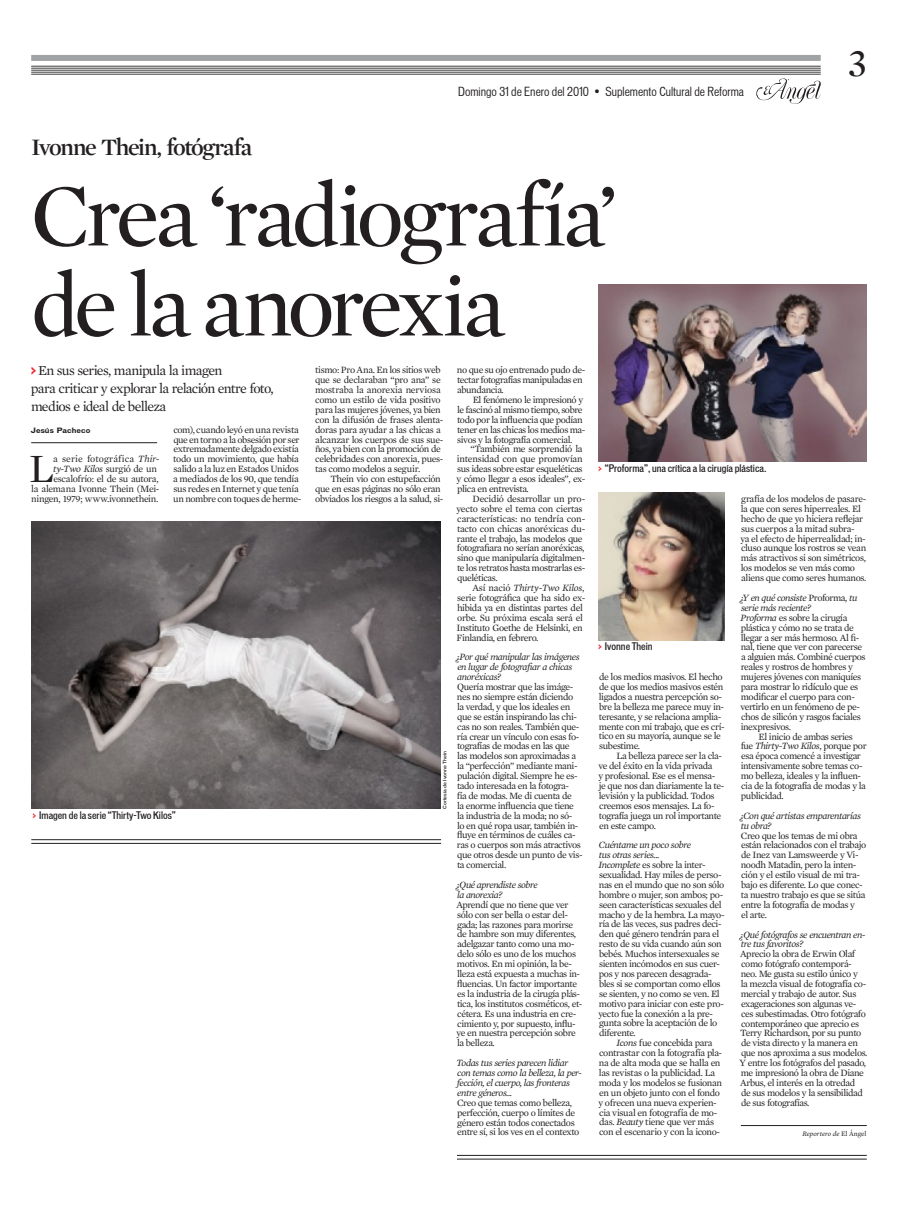
<style>
.page{position:relative;width:898px;height:1218px;background:#fff}
.page>*{position:absolute;margin:0;border:0;box-sizing:border-box;transform-origin:0 0}
.t1{font:90px/90px "Mercury Display";letter-spacing:-.05em;color:#231f20}
.t2{font:40.9px "Mercury Display";color:#231f20}
.t3{font:40px "Mercury Display";color:#231f20}
.t4{font:600 24px "Mercury Display";letter-spacing:-.055em;color:#231f20}
.t5{font:14px/18px "Mercury Text G1";letter-spacing:-.05em;color:#231f20}
.t6{font:condensed 12px "Vonnes";color:#231f20}
.t7{font:500 condensed 10px "Vonnes";color:#231f20}
.t8{font:9.8px/9.9px "Mercury Text G1";letter-spacing:-.045em;color:#231f20}
.t9{font:italic 9.8px/9.9px "Mercury Text G1";letter-spacing:-.045em;color:#231f20}
.t10{font:italic 7px "Mercury Text G1";letter-spacing:-.01em;color:#231f20}
.t11{font:700 7px "Vonnes";letter-spacing:.015em;color:#231f20}
.t12{font:500 4.5px "Vonnes";color:#231f20}
.s1{font-family:"The Azteca Miscelneas";color:#ee1d23}
.s2{font-style:italic}
.s3{font-family:"The Azteca Miscelneas";font-weight:400;font-stretch:normal;font-size:9.3px;color:#ee1d23}
.s4{font-style:normal}
</style>
<div class="page">
<div style="left:31px;top:55px;width:789px;height:6px;background:#9fa3a5"></div>
<hr style="left:31px;top:66px;width:789px;height:1px;background:#231f20">
<hr style="left:31px;top:68px;width:789px;height:1px;background:#231f20">
<hr style="left:31px;top:70px;width:789px;height:1px;background:#231f20">
<hr style="left:31px;top:72px;width:789px;height:1px;background:#231f20">
<hr style="left:31px;top:74px;width:789px;height:1px;background:#231f20">
<svg style="left:756px;top:78px;width:64px;height:26px"></svg>
<hr style="left:31px;top:443px;width:126px;height:1px;background:#231f20">
<hr style="left:31px;top:839px;width:410px;height:1px;background:#231f20">
<hr style="left:31px;top:843px;width:410px;height:1px;background:#231f20">
<hr style="left:740px;top:1125px;width:126px;height:1px;background:#231f20">
<img style="left:31px;top:522px;width:410px;height:287px">
<img style="left:598px;top:284px;width:268px;height:178px">
<img style="left:598px;top:492px;width:126px;height:149px">
<hr style="left:457px;top:1155px;width:409px;height:1px;background:#231f20">
<hr style="left:457px;top:1159px;width:409px;height:1px;background:#231f20">
<p class="t6" style="left:458px;top:85px;width:287px">Domingo 31 de Enero del 2010 • Suplemento Cultural de Reforma</p>
<h3 class="t3" style="left:847px;top:40px;width:21px">3</h3>
<h3 class="t4" style="left:31px;top:134px;width:222px">Ivonne Thein, fotógrafa</h3>
<h1 class="t1" style="left:31px;top:172px;width:588px">Crea ‘radiografía’ de la anorexia</h1>
<h3 class="t5" style="left:31px;top:361px;width:244px"><span class="s1">d</span>En sus series, manipula la imagen<br>para criticar y explorar la relación entre foto, medios e ideal de belleza</h3>
<p class="t8" style="left:457px;top:365px;width:130px">no que su ojo entrenado pudo de&shy;tectar fotografías manipuladas en abundancia.</p>
<p class="t8" style="left:315px;top:365px;width:130px">tismo: Pro Ana. En los sitios web que se declaraban “pro ana” se mostraba la anorexia nerviosa como un estilo de vida positivo para las mujeres jóvenes, ya bien con la difusión de frases alenta&shy;doras para ayudar a las chicas a alcanzar los cuerpos de sus sue&shy;ños, ya bien con la promoción de celebridades con anorexia, pues&shy;tas como modelos a seguir.</p>
<p class="t8" style="left:315px;top:474px;width:129px;text-indent:15px">Thein vio con estupefacción que en esas páginas no sólo eran obviados los riesgos a la salud, si-</p>
<p class="t8" style="left:457px;top:395px;width:130px;text-indent:16px">El fenómeno le impresionó y le fascinó al mismo tiempo, sobre todo por la influencia que podían tener en las chicas los medios ma&shy;sivos y la fotografía comercial.</p>
<p class="t8" style="left:456px;top:444px;width:130px;text-indent:14px">“También me sorprendió la intensidad con que promovían sus ideas sobre estar esqueléticas y cómo llegar a esos ideales”, ex&shy;plica en entrevista.</p>
<p class="t8" style="left:456px;top:494px;width:130px;text-indent:16px">Decidió desarrollar un pro&shy;yecto sobre el tema con ciertas características: no tendría con&shy;tacto con chicas anoréxicas du&shy;rante el trabajo, las modelos que fotografiara no serían anoréxicas, sino que manipularía digitalmen&shy;te los retratos hasta mostrarlas es&shy;queléticas.</p>
<p class="t8" style="left:456px;top:583px;width:130px;text-indent:16px">Así nació <span class="s2">Thirty-Two Kilos</span>, serie fotográfica que ha sido ex&shy;hibida ya en distintas partes del orbe. Su próxima escala será el<br>Instituto Goethe de Helsinki, en<br>Finlandia, en febrero.</p>
<p class="t9" style="left:456px;top:652px;width:125px">¿Por qué manipular las imágenes en lugar de fotografiar a chicas anoréxicas?</p>
<p class="t8" style="left:456px;top:682px;width:127px">Quería mostrar que las imáge&shy;nes no siempre están diciendo la verdad, y que los ideales en que se están inspirando las chi&shy;cas no son reales. También que&shy;ría crear un vínculo con esas fo&shy;tografías de modas en las que las modelos son aproximadas a la “perfección” mediante mani&shy;pulación digital. Siempre he es&shy;tado interesada en la fotogra-<br>fía de modas. Me di cuenta de<br>la enorme influencia que tiene la industria de la moda; no só-<br>lo en qué ropa usar, también in&shy;fluye en términos de cuáles ca&shy;ras o cuerpos son más atractivos que otros desde un punto de vis&shy;ta comercial.</p>
<p class="t9" style="left:456px;top:880px;width:83px">¿Qué aprendiste sobre la anorexia?</p>
<p class="t8" style="left:456px;top:900px;width:127px">Aprendí que no tiene que ver sólo con ser bella o estar del&shy;gada; las razones para morirse de hambre son muy diferentes, adelgazar tanto como una mo&shy;delo sólo es uno de los muchos motivos. En mi opinión, la be&shy;lleza está expuesta a muchas in&shy;fluencias. Un factor importante es la industria de la cirugía plás&shy;tica, los institutos cosméticos, et&shy;cétera. Es una industria en cre&shy;cimiento y, por supuesto, influ&shy;ye en nuestra percepción sobre la belleza.</p>
<p class="t9" style="left:456px;top:1058px;width:127px">Todas tus series parecen lidiar con temas como la belleza, la per&shy;fección, el cuerpo, las fronteras entre géneros...</p>
<p class="t8" style="left:457px;top:1098px;width:124px">Creo que temas como belleza, perfección, cuerpo o límites de género están todos conectados entre sí, si los ves en el contexto</p>
<p class="t8" style="left:173px;top:424px;width:130px">com), cuando leyó en una revista que en torno a la obsesión por ser extremadamente delgado existía todo un movimiento, que había salido a la luz en Estados Unidos a mediados de los 90, que tendía sus redes en Internet y que tenía un nombre con toques de herme-</p>
<p class="t11" style="left:31px;top:426px;width:61px">Jesús Pacheco</p>
<h2 class="t2" style="left:29px;top:446px;width:26px">L</h2>
<p class="t8" style="left:31px;top:454px;width:130px;text-align:right">a serie fotográfica <span class="s2">Thir&shy;ty-Two Kilos</span> surgió de un escalofrío: el de su autora,<br>la alemana Ivonne Thein (Mei&shy;ningen, 1979; www.ivonnethein.</p>
<p class="t7" style="left:598px;top:463px;width:169px"><span class="s3">d</span> “Proforma”, una crítica a la cirugía plástica.</p>
<p class="t8" style="left:740px;top:494px;width:128px">grafía de los modelos de pasare&shy;la que con seres hiperreales. El hecho de que yo hiciera reflejar sus cuerpos a la mitad subra-<br>ya el efecto de hiperrealidad; in&shy;cluso aunque los rostros se vean más atractivos si son simétricos, los modelos se ven más como aliens que como seres humanos.</p>
<p class="t8" style="left:739px;top:593px;width:127px"><span class="s2">¿Y en qué consiste</span> Proforma<span class="s2">, tu serie más reciente?<br>Proforma</span> es sobre la cirugía plástica y cómo no se trata de llegar a ser más hermoso. Al fi&shy;nal, tiene que ver con parecerse a alguien más. Combiné cuerpos reales y rostros de hombres y mujeres jóvenes con maniquíes para mostrar lo ridículo que es modificar el cuerpo para con&shy;vertirlo en un fenómeno de pe&shy;chos de silicón y rasgos faciales inexpresivos.</p>
<p class="t8" style="left:740px;top:731px;width:127px;text-indent:18px">El inicio de ambas series fue <span class="s2">Thirty-Two Kilos</span>, porque por esa época comencé a investigar intensivamente sobre temas co&shy;mo belleza, ideales y la influen&shy;cia de la fotografía de modas y la publicidad.</p>
<p class="t9" style="left:739px;top:811px;width:122px">¿Con qué artistas emparentarías tu obra?</p>
<p class="t8" style="left:740px;top:830px;width:127px">Creo que los temas de mi obra están relacionados con el trabajo de Inez van Lamsweerde y Vi&shy;noodh Matadin, pero la inten&shy;ción y el estilo visual de mi tra&shy;bajo es diferente. Lo que conec&shy;ta nuestro trabajo es que se sitúa entre la fotografía de modas y<br>el arte.</p>
<p class="t9" style="left:739px;top:929px;width:127px">¿Qué fotógrafos se encuentran en&shy;tre tus favoritos?</p>
<p class="t8" style="left:739px;top:949px;width:129px">Aprecio la obra de Erwin Olaf como fotógrafo contemporá&shy;neo. Me gusta su estilo único y<br>la mezcla visual de fotografía co&shy;mercial y trabajo de autor. Sus exageraciones son algunas ve&shy;ces subestimadas. Otro fotógrafo contemporáneo que aprecio es<br>Terry Richardson, por su punto de vista directo y la manera en que nos aproxima a sus modelos.<br>Y entre los fotógrafos del pasado, me impresionó la obra de Diane<br>Arbus, el interés en la otredad<br>de sus modelos y la sensibilidad de sus fotografías.</p>
<p class="t10" style="left:802px;top:1129px;width:65px">Reportero de <span class="s4">El Ángel</span></p>
<p class="t7" style="left:598px;top:641px;width:56px"><span class="s3">d</span> Ivonne Thein</p>
<p class="t8" style="left:598px;top:672px;width:127px">de los medios masivos. El hecho de que los medios masivos estén ligados a nuestra percepción so&shy;bre la belleza me parece muy in&shy;teresante, y se relaciona amplia&shy;mente con mi trabajo, que es crí&shy;tico en su mayoría, aunque se le subestime.</p>
<p class="t8" style="left:598px;top:751px;width:127px;text-indent:18px">La belleza parece ser la cla&shy;ve del éxito en la vida privada<br>y profesional. Ese es el mensa&shy;je que nos dan diariamente la te&shy;levisión y la publicidad. Todos creemos esos mensajes. La fo&shy;tografía juega un rol importante en este campo.</p>
<p class="t8" style="left:598px;top:840px;width:128px"><span class="s2">Cuéntame un poco sobre<br>tus otras series...<br>Incomplete</span> es sobre la inter&shy;sexualidad. Hay miles de perso&shy;nas en el mundo que no son sólo hombre o mujer, son ambos; po&shy;seen características sexuales del macho y de la hembra. La mayo&shy;ría de las veces, sus padres deci&shy;den qué género tendrán para el resto de su vida cuando aún son bebés. Muchos intersexuales se sienten incómodos en sus cuer&shy;pos y nos parecen desagrada&shy;bles si se comportan como ellos se sienten, y no como se ven. El motivo para iniciar con este pro&shy;yecto fue la conexión a la pre&shy;gunta sobre la aceptación de lo diferente.</p>
<p class="t8" style="left:598px;top:1038px;width:125px;text-indent:18px"><span class="s2">Icons</span> fue concebida para contrastar con la fotografía pla&shy;na de alta moda que se halla en las revistas o la publicidad. La moda y los modelos se fusionan en un objeto junto con el fondo y ofrecen una nueva experien&shy;cia visual en fotografía de mo&shy;das. <span class="s2">Beauty</span> tiene que ver más con el escenario y con la icono-</p>
<p class="t12" style="left:442px;top:809px;width:60px;rotate:-90deg">Cortesía de Ivonne Thein</p>
<p class="t7" style="left:33px;top:809px;width:144px"><span class="s3">d</span> Imagen de la serie “Thirty-Two Kilos”</p>
</div>
